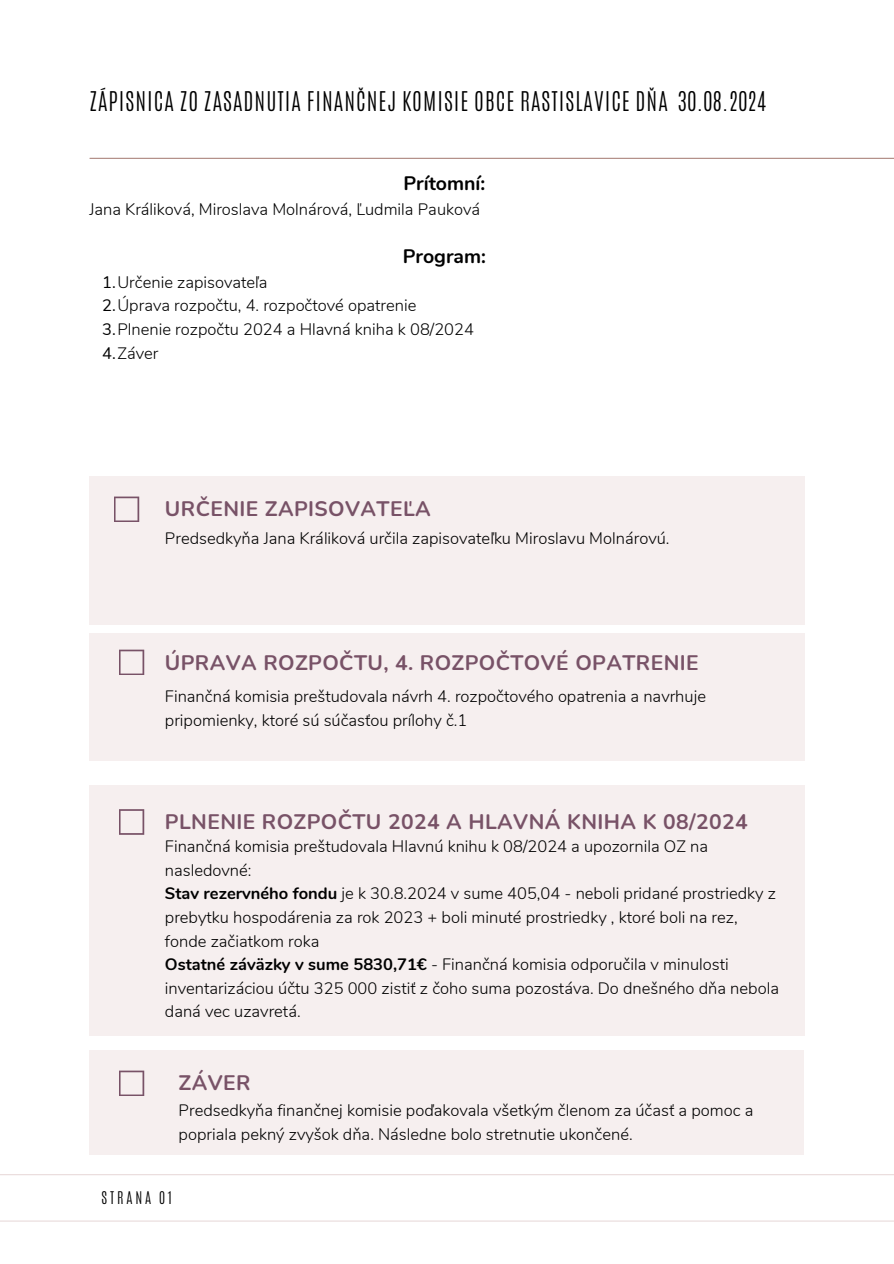
<style>
.page{position:relative;width:894px;height:1264px;background:#fff}
.page>*{position:absolute;margin:0;border:0;box-sizing:border-box;transform-origin:0 0}
.t1{font:300 22.65px "Antonio";letter-spacing:.045em;color:#000}
.t2{font:700 21px "Nunito";letter-spacing:.02em;color:#785267}
.t3{font:700 19.5px "Nunito";color:#000}
.t4{font:300 16.5px/23.7px "Nunito";color:#000}
.t5{font:300 14.55px "Antonio";letter-spacing:.2em;color:#000}
.s1{font-weight:400}
.s2{font-weight:700}
</style>
<div class="page">
<hr style="left:90px;top:158px;width:803px;height:1px;background:#ad877f">
<hr style="left:0;top:1220px;width:893px;height:1px;background:#e9dbdb">
<hr style="left:0;top:1174px;width:893px;height:1px;background:#e9dbdb">
<div style="left:89px;top:476px;width:715px;height:148px;background:#f2e9e9"></div>
<svg style="left:114px;top:496px;width:25px;height:26px"></svg>
<div style="left:89px;top:633px;width:715px;height:127px;background:#f2e9e9"></div>
<svg style="left:119px;top:649px;width:25px;height:26px"></svg>
<div style="left:89px;top:785px;width:715px;height:250px;background:#f2e9e9"></div>
<svg style="left:119px;top:809px;width:25px;height:25px"></svg>
<div style="left:89px;top:1050px;width:714px;height:105px;background:#f2e9e9"></div>
<svg style="left:119px;top:1070px;width:25px;height:26px"></svg>
<h2 class="t1" style="left:89px;top:85px;width:677px">ZÁPISNICA ZO ZASADNUTIA FINANČNEJ KOMISIE OBCE RASTISLAVICE DŇA 30.08.2024</h2>
<h4 class="t3" style="left:403px;top:170px;width:83px">Prítomní:</h4>
<p class="t4" style="left:89px;top:197px;width:392px">Jana Králiková, Miroslava Molnárová, Ľudmila Pauková</p>
<h1 class="t3" style="left:402px;top:243px;width:85px">Program:</h1>
<p class="t4" style="left:102px;top:270px;width:167px"><span class="s1">1.</span>Určenie zapisovateľa</p>
<h1 class="t4" style="left:102px;top:294px;width:316px"><span class="s1">2.</span>Úprava rozpočtu, 4. rozpočtové opatrenie</h1>
<h4 class="t4" style="left:102px;top:317px;width:373px"><span class="s1">3.</span>Plnenie rozpočtu 2024 a Hlavná kniha k 08/2024</h4>
<h1 class="t4" style="left:102px;top:341px;width:58px"><span class="s1">4.</span>Záver</h1>
<p class="t2" style="left:165px;top:494px;width:267px">URČENIE ZAPISOVATEĽA</p>
<p class="t4" style="left:165px;top:527px;width:506px">Predsedkyňa Jana Králiková určila zapisovateľku Miroslavu Molnárovú.</p>
<p class="t2" style="left:165px;top:648px;width:535px">ÚPRAVA ROZPOČTU, 4. ROZPOČTOVÉ OPATRENIE</p>
<p class="t4" style="left:165px;top:685px;width:542px">Finančná komisia preštudovala návrh 4. rozpočtového opatrenia a navrhuje pripomienky, ktoré sú súčasťou prílohy č.1</p>
<h4 class="t2" style="left:165px;top:807px;width:584px">PLNENIE ROZPOČTU 2024 A HLAVNÁ KNIHA K 08/2024</h4>
<h1 class="t4" style="left:165px;top:834px;width:615px">Finančná komisia preštudovala Hlavnú knihu k 08/2024 a upozornila OZ na nasledovné:<br><span class="s2">Stav rezervného fondu</span> je k 30.8.2024 v sume 405,04 - neboli pridané prostriedky z prebytku hospodárenia za rok 2023 + boli minuté prostriedky , ktoré boli na rez, fonde začiatkom roka<br><span class="s2">Ostatné záväzky v sume 5830,71€</span> - Finančná komisia odporučila v minulosti inventarizáciou účtu 325 000 zistiť z čoho suma pozostáva. Do dnešného dňa nebola daná vec uzavretá.</h1>
<p class="t2" style="left:178px;top:1068px;width:73px">ZÁVER</p>
<p class="t4" style="left:178px;top:1099px;width:576px">Predsedkyňa finančnej komisie poďakovala všetkým členom za účasť a pomoc a popriala pekný zvyšok dňa. Následne bolo stretnutie ukončené.</p>
<h3 class="t5" style="left:101px;top:1187px;width:72px">STRANA 01</h3>
</div>
